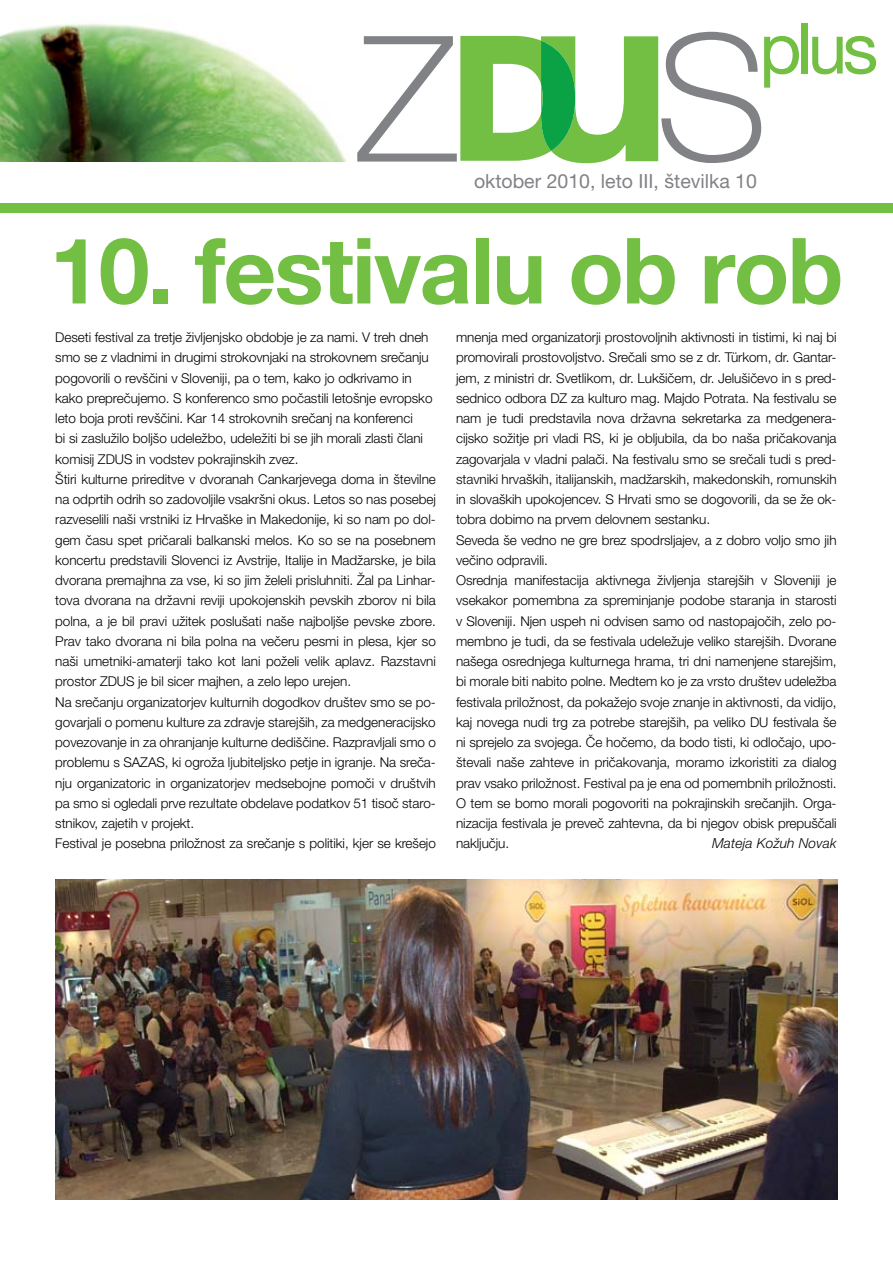
<style>
.page{position:relative;width:893px;height:1263px;background:#fff}
.page>*{position:absolute;margin:0;border:0;box-sizing:border-box;transform-origin:0 0}
.t1{font:700 91.5px "Helvetica Neue LT Pro";letter-spacing:-.02em;color:#72bf44}
.t2{font:19.5px "Helvetica Neue LT Pro";color:#808285}
.t3{font:italic 300 13.8px "Helvetica Neue LT Pro";letter-spacing:.01em;color:#000}
.t4{font:300 13.5px/20.2px "Helvetica Neue LT Pro";letter-spacing:-.005em;color:#000}
</style>
<div class="page">
<svg style="left:357px;top:32px;width:442px;height:131px"></svg>
<div style="left:802px;top:23px;width:6px;height:51px;background:#72bf44"></div>
<svg style="left:812px;top:36px;width:64px;height:38px"></svg>
<div style="left:0;top:203px;width:893px;height:10px;background:#72bf44"></div>
<img style="left:0;top:23px;width:347px;height:139px">
<img style="left:55px;top:879px;width:783px;height:320px">
<h2 class="t2" style="left:474px;top:169px;width:284px">oktober 2010, leto III, številka 10</h2>
<h1 class="t1" style="left:50px;top:214px;width:795px">10. festivalu ob rob</h1>
<p class="t4" style="left:456px;top:327px;width:382px">mnenja med organizatorji prostovoljnih aktivnosti in tistimi, ki naj bi promovirali prostovoljstvo. Srečali smo se z dr. Türkom, dr. Gantar&shy;jem, z ministri dr. Svetlikom, dr. Lukšičem, dr. Jelušičevo in s pred&shy;sednico odbora DZ za kulturo mag. Majdo Potrata. Na festivalu se nam je tudi predstavila nova državna sekretarka za medgenera&shy;cijsko sožitje pri vladi RS, ki je obljubila, da bo naša pričakovanja zagovarjala v vladni palači. Na festivalu smo se srečali tudi s pred&shy;stavniki hrvaških, italijanskih, madžarskih, makedonskih, romunskih in slovaških upokojencev. S Hrvati smo se dogovorili, da se že ok&shy;tobra dobimo na prvem delovnem sestanku.<br>Seveda še vedno ne gre brez spodrsljajev, a z dobro voljo smo jih večino odpravili.<br>Osrednja manifestacija aktivnega življenja starejših v Sloveniji je vsekakor pomembna za spreminjanje podobe staranja in starosti v Sloveniji. Njen uspeh ni odvisen samo od nastopajočih, zelo po&shy;membno je tudi, da se festivala udeležuje veliko starejših. Dvorane našega osrednjega kulturnega hrama, tri dni namenjene starejšim, bi morale biti nabito polne. Medtem ko je za vrsto društev udeležba festivala priložnost, da pokažejo svoje znanje in aktivnosti, da vidijo, kaj novega nudi trg za potrebe starejših, pa veliko DU festivala še ni sprejelo za svojega. Če hočemo, da bodo tisti, ki odločajo, upo&shy;števali naše zahteve in pričakovanja, moramo izkoristiti za dialog prav vsako priložnost. Festival pa je ena od pomembnih priložnosti.<br>O tem se bomo morali pogovoriti na pokrajinskih srečanjih. Orga&shy;nizacija festivala je preveč zahtevna, da bi njegov obisk prepuščali naključju.</p>
<p class="t4" style="left:55px;top:327px;width:382px">Deseti festival za tretje življenjsko obdobje je za nami. V treh dneh smo se z vladnimi in drugimi strokovnjaki na strokovnem srečanju pogovorili o revščini v Sloveniji, pa o tem, kako jo odkrivamo in kako preprečujemo. S konferenco smo počastili letošnje evropsko leto boja proti revščini. Kar 14 strokovnih srečanj na konferenci<br>bi si zaslužilo boljšo udeležbo, udeležiti bi se jih morali zlasti člani komisij ZDUS in vodstev pokrajinskih zvez.<br>Štiri kulturne prireditve v dvoranah Cankarjevega doma in številne na odprtih odrih so zadovoljile vsakršni okus. Letos so nas posebej razveselili naši vrstniki iz Hrvaške in Makedonije, ki so nam po dol&shy;gem času spet pričarali balkanski melos. Ko so se na posebnem koncertu predstavili Slovenci iz Avstrije, Italije in Madžarske, je bila dvorana premajhna za vse, ki so jim želeli prisluhniti. Žal pa Linhar&shy;tova dvorana na državni reviji upokojenskih pevskih zborov ni bila polna, a je bil pravi užitek poslušati naše najboljše pevske zbore.<br>Prav tako dvorana ni bila polna na večeru pesmi in plesa, kjer so naši umetniki-amaterji tako kot lani poželi velik aplavz. Razstavni prostor ZDUS je bil sicer majhen, a zelo lepo urejen.<br>Na srečanju organizatorjev kulturnih dogodkov društev smo se po&shy;govarjali o pomenu kulture za zdravje starejših, za medgeneracijsko povezovanje in za ohranjanje kulturne dediščine. Razpravljali smo o problemu s SAZAS, ki ogroža ljubiteljsko petje in igranje. Na sreča&shy;nju organizatoric in organizatorjev medsebojne pomoči v društvih pa smo si ogledali prve rezultate obdelave podatkov 51 tisoč staro&shy;stnikov, zajetih v projekt.<br>Festival je posebna priložnost za srečanje s politiki, kjer se krešejo</p>
<p class="t3" style="left:712px;top:835px;width:126px">Mateja Kožuh Novak</p>
</div>
